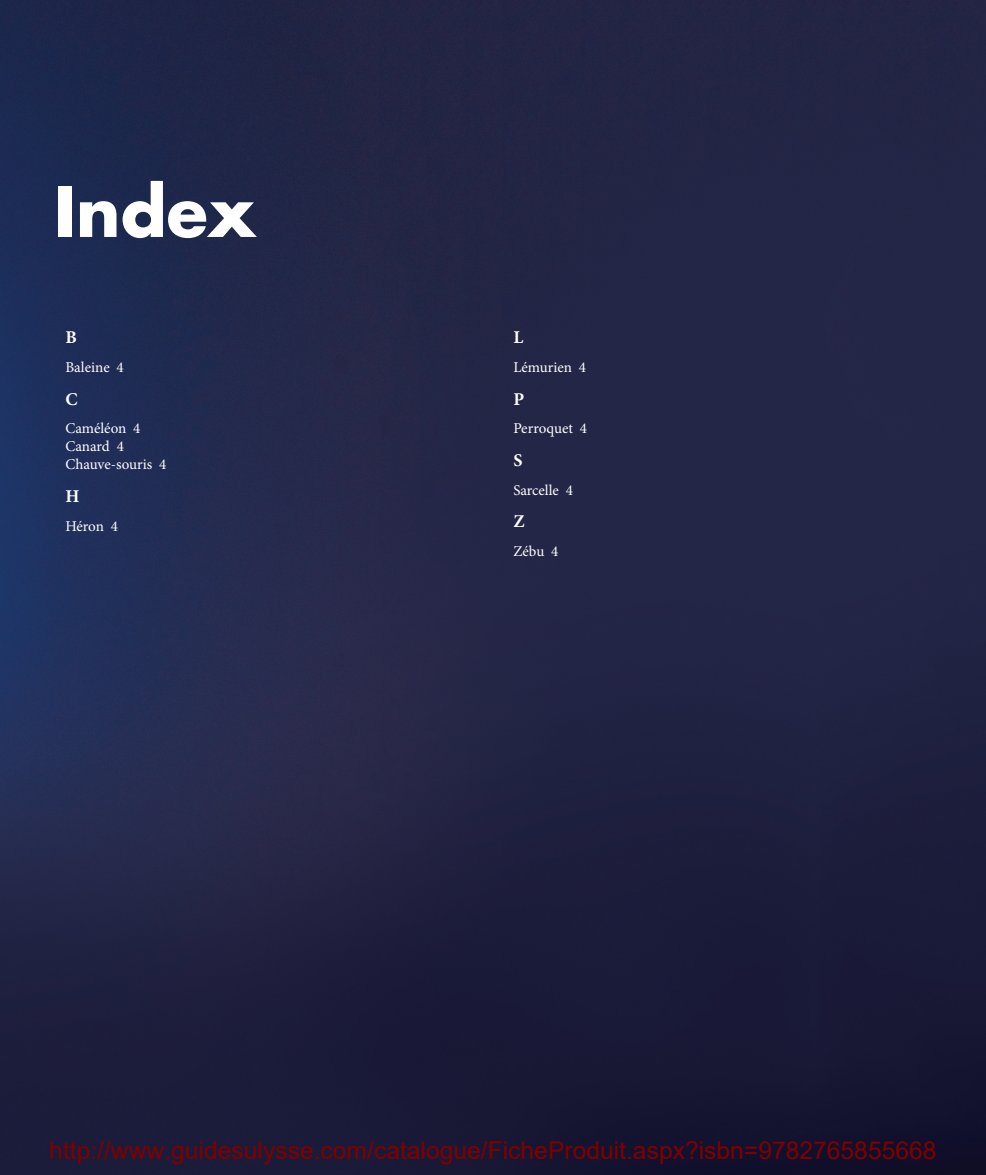
<style>
.page{position:relative;width:986px;height:1175px;background:#fff}
.page>*{position:absolute;margin:0;border:0;box-sizing:border-box;transform-origin:0 0}
.t1{font:700 67.5px "Futura Std";color:#fff}
.t2{font:24.6px "Arial";color:#800000}
.t3{font:700 18px "Minion Pro";color:#fff}
.t4{font:15px/18px "Minion Pro";color:#fff}
</style>
<div class="page">
<img style="left:0;top:0;width:986px;height:1174px">
<h1 class="t1" style="left:54px;top:167px;width:203px">Index</h1>
<p class="t3" style="left:65px;top:325px;width:13px">B</p>
<p class="t4" style="left:65px;top:358px;width:60px">Baleine 4</p>
<p class="t3" style="left:65px;top:386px;width:14px">C</p>
<p class="t4" style="left:65px;top:420px;width:102px">Caméléon 4<br>Canard 4<br>Chauve-souris 4</p>
<p class="t3" style="left:65px;top:483px;width:16px">H</p>
<p class="t4" style="left:65px;top:517px;width:54px">Héron 4</p>
<p class="t3" style="left:513px;top:325px;width:11px">L</p>
<p class="t4" style="left:513px;top:358px;width:74px">Lémurien 4</p>
<p class="t3" style="left:513px;top:386px;width:12px">P</p>
<p class="t4" style="left:513px;top:420px;width:75px">Perroquet 4</p>
<p class="t3" style="left:513px;top:447px;width:11px">S</p>
<p class="t4" style="left:513px;top:481px;width:61px">Sarcelle 4</p>
<p class="t3" style="left:513px;top:508px;width:13px">Z</p>
<p class="t4" style="left:513px;top:542px;width:47px">Zébu 4</p>
<h2 class="t2" style="left:49px;top:1133px;width:888px">http://www.guidesulysse.com/catalogue/FicheProduit.aspx?isbn=9782765855668</h2>
</div>
